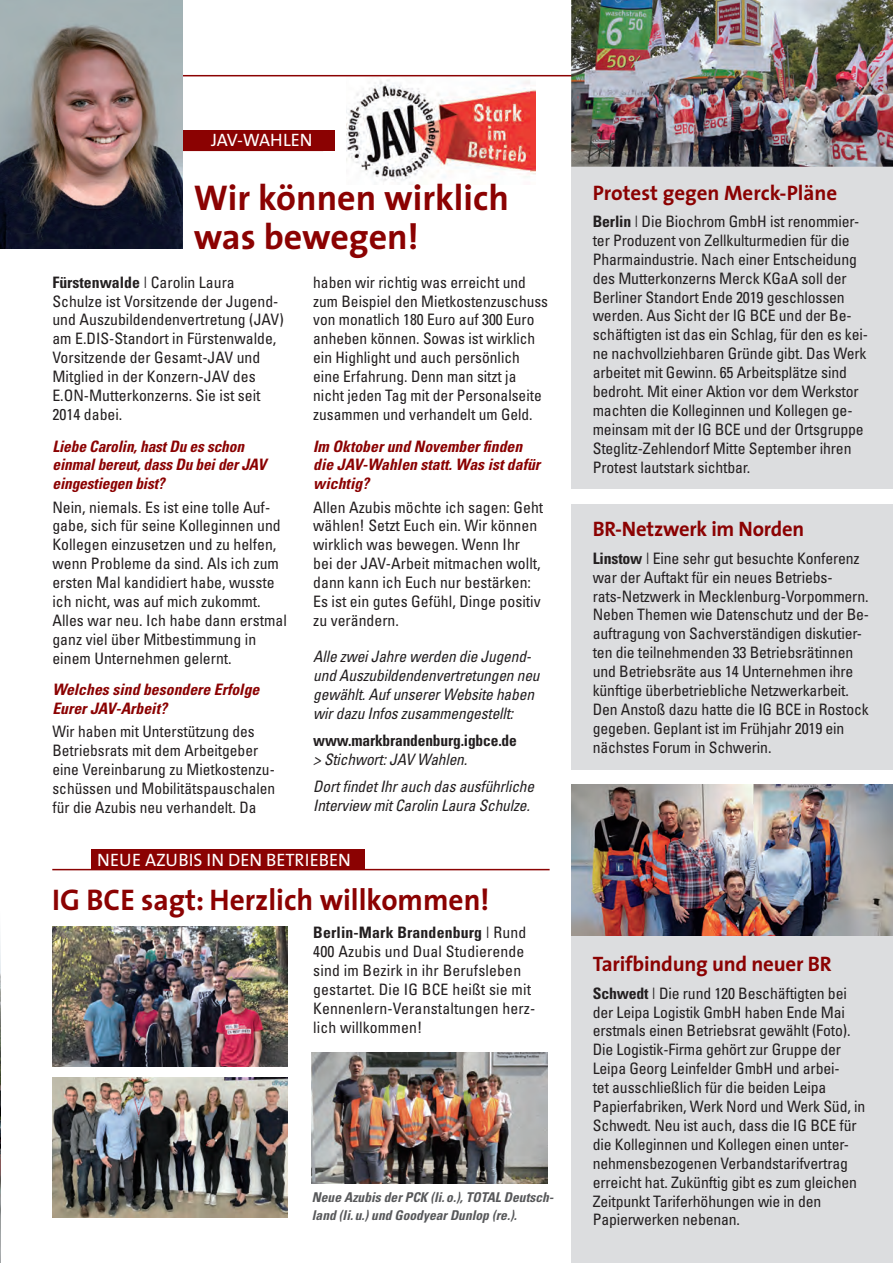
<style>
.page{position:relative;width:893px;height:1263px;background:#fff}
.page>*{position:absolute;margin:0;border:0;box-sizing:border-box;transform-origin:0 0}
.t1{font:700 36px/39px "The Sans";color:#8b0202}
.t2{font:700 30px "The Sans";color:#8b0202}
.t3{font:700 21px "The Sans";letter-spacing:-.01em;color:#8b0202}
.t4{font:18px "The Sans";color:#fff}
.t5{font:condensed 15.75px/18.9px "Univers";letter-spacing:-.01em;color:#231f20}
.t6{font:italic condensed 15.75px/18.9px "Univers";letter-spacing:-.01em;color:#231f20}
.t7{font:italic 700 condensed 15.75px/18.9px "Univers";color:#8b0202}
.t8{font:condensed 15.75px/18.9px "Univers";letter-spacing:.01em;color:#231f20}
.t9{font:700 condensed 15.75px "Univers";letter-spacing:-.01em;color:#231f20}
.t10{font:italic 700 condensed 13.5px/18px "Univers";color:#57585a}
.s1{font-weight:700}
</style>
<div class="page">
<img style="left:0;top:938px;width:1px;height:325px">
<div style="left:571px;top:21px;width:322px;height:468px;background:#dcdddf"></div>
<div style="left:571px;top:504px;width:322px;height:266px;background:#dcdddf"></div>
<div style="left:571px;top:851px;width:322px;height:412px;background:#dcdddf"></div>
<hr style="left:0;top:75px;width:893px;height:1px;background:#8b0202">
<hr style="left:52px;top:869px;width:498px;height:1px;background:#8b0202">
<img style="left:571px;top:0;width:322px;height:167px">
<img style="left:571px;top:785px;width:322px;height:151px">
<div style="left:162px;top:130px;width:173px;height:21px;background:#8b0202"></div>
<div style="left:91px;top:849px;width:274px;height:21px;background:#8b0202"></div>
<img style="left:0;top:0;width:183px;height:248px">
<img style="left:52px;top:926px;width:236px;height:141px">
<img style="left:52px;top:1077px;width:236px;height:140px">
<img style="left:312px;top:1052px;width:235px;height:131px">
<img style="left:347px;top:80px;width:189px;height:104px">
<p class="t4" style="left:211px;top:125px;width:103px">JAV-WAHLEN</p>
<h1 class="t1" style="left:194px;top:178px;width:316px">Wir können wirklich was bewegen!</h1>
<p class="t5" style="left:52px;top:272px;width:233px"><span class="s1">Fürstenwalde</span> | Carolin Laura<br>Schulze ist Vorsitzende der Jugend&shy;und Auszubildendenvertretung (JAV) am E.DIS-Standort in Fürstenwalde,<br>Vorsitzende der Gesamt-JAV und<br>Mitglied in der Konzern-JAV des<br>E.ON-Mutterkonzerns. Sie ist seit<br>2014 dabei.</p>
<p class="t7" style="left:52px;top:436px;width:215px">Liebe Carolin, hast Du es schon einmal bereut, dass Du bei der JAV eingestiegen bist?</p>
<p class="t5" style="left:52px;top:497px;width:236px">Nein, niemals. Es ist eine tolle Auf&shy;gabe, sich für seine Kolleginnen und Kollegen einzusetzen und zu helfen, wenn Probleme da sind. Als ich zum ersten Mal kandidiert habe, wusste ich nicht, was auf mich zukommt.<br>Alles war neu. Ich habe dann erstmal ganz viel über Mitbestimmung in einem Unternehmen gelernt.</p>
<p class="t7" style="left:52px;top:680px;width:208px">Welches sind besondere Erfolge<br>Eurer JAV-Arbeit?</p>
<p class="t5" style="left:52px;top:722px;width:224px">Wir haben mit Unterstützung des Betriebsrats mit dem Arbeitgeber eine Vereinbarung zu Mietkostenzu&shy;schüssen und Mobilitätspauschalen für die Azubis neu verhandelt. Da</p>
<p class="t5" style="left:313px;top:272px;width:236px">haben wir richtig was erreicht und zum Beispiel den Mietkostenzuschuss von monatlich 180 Euro auf 300 Euro anheben können. Sowas ist wirklich ein Highlight und auch persönlich eine Erfahrung. Denn man sitzt ja nicht jeden Tag mit der Personalseite zusammen und verhandelt um Geld.</p>
<p class="t7" style="left:313px;top:436px;width:228px">Im Oktober und November finden die JAV-Wahlen statt. Was ist dafür wichtig?</p>
<p class="t5" style="left:313px;top:497px;width:232px">Allen Azubis möchte ich sagen: Geht wählen! Setzt Euch ein. Wir können wirklich was bewegen. Wenn Ihr<br>bei der JAV-Arbeit mitmachen wollt, dann kann ich Euch nur bestärken:<br>Es ist ein gutes Gefühl, Dinge positiv zu verändern.</p>
<p class="t6" style="left:313px;top:646px;width:228px">Alle zwei Jahre werden die Jugend&shy;und Auszubildendenvertretungen neu gewählt. Auf unserer Website haben wir dazu Infos zusammengestellt:</p>
<p class="t9" style="left:313px;top:731px;width:205px">www.markbrandenburg.igbce.de</p>
<p class="t6" style="left:313px;top:746px;width:222px;line-height:26.8px">&gt; Stichwort: JAV Wahlen.<br>Dort findet Ihr auch das ausführliche</p>
<p class="t6" style="left:313px;top:796px;width:218px">Interview mit Carolin Laura Schulze.</p>
<p class="t4" style="left:97px;top:845px;width:255px">NEUE AZUBIS IN DEN BETRIEBEN</p>
<h2 class="t2" style="left:52px;top:875px;width:439px">IG BCE sagt: Herzlich willkommen!</h2>
<p class="t8" style="left:313px;top:923px;width:224px"><span class="s1">Berlin-Mark Brandenburg</span> | Rund<br>400 Azubis und Dual Studierende sind im Bezirk in ihr Berufsleben gestartet. Die IG BCE heißt sie mit<br>Kennenlern-Veranstaltungen herz&shy;lich willkommen!</p>
<p class="t10" style="left:312px;top:1188px;width:243px">Neue Azubis der PCK (li.o.), TOTAL Deutsch&shy;land (li. u.) und Goodyear Dunlop (re.).</p>
<h3 class="t3" style="left:593px;top:175px;width:246px">Protest gegen Merck-Pläne</h3>
<p class="t5" style="left:593px;top:211px;width:277px"><span class="s1">Berlin</span> | Die Biochrom GmbH ist renommier&shy;ter Produzent von Zellkulturmedien für die Pharmaindustrie. Nach einer Entscheidung des Mutterkonzerns Merck KGaA soll der Berliner Standort Ende 2019 geschlossen werden. Aus Sicht der IG BCE und der Be&shy;schäftigten ist das ein Schlag, für den es kei&shy;ne nachvollziehbaren Gründe gibt. Das Werk arbeitet mit Gewinn. 65 Arbeitsplätze sind bedroht. Mit einer Aktion vor dem Werkstor machten die Kolleginnen und Kollegen ge&shy;meinsam mit der IG BCE und der Ortsgruppe Steglitz-Zehlendorf Mitte September ihren Protest lautstark sichtbar.</p>
<h3 class="t3" style="left:593px;top:512px;width:213px">BR-Netzwerk im Norden</h3>
<p class="t5" style="left:593px;top:548px;width:278px"><span class="s1">Linstow</span> | Eine sehr gut besuchte Konferenz war der Auftakt für ein neues Betriebs&shy;rats-Netzwerk in Mecklenburg-Vorpommern.<br>Neben Themen wie Datenschutz und der Be&shy;auftragung von Sachverständigen diskutier&shy;ten die teilnehmenden 33 Betriebsrätinnen und Betriebsräte aus 14 Unternehmen ihre künftige überbetriebliche Netzwerkarbeit.<br>Den Anstoß dazu hatte die IG BCE in Rostock gegeben. Geplant ist im Frühjahr 2019 ein nächstes Forum in Schwerin.</p>
<h3 class="t3" style="left:593px;top:946px;width:241px">Tarifbindung und neuer BR</h3>
<p class="t5" style="left:593px;top:983px;width:274px"><span class="s1">Schwedt</span> | Die rund 120 Beschäftigten bei der Leipa Logistik GmbH haben Ende Mai erstmals einen Betriebsrat gewählt (Foto).<br>Die Logistik-Firma gehört zur Gruppe der Leipa Georg Leinfelder GmbH und arbei-<br>tet ausschließlich für die beiden Leipa Papierfabriken, Werk Nord und Werk Süd, in Schwedt. Neu ist auch, dass die IG BCE für die Kolleginnen und Kollegen einen unter&shy;nehmensbezogenen Verbandstarifvertrag erreicht hat. Zukünftig gibt es zum gleichen Zeitpunkt Tariferhöhungen wie in den Papierwerken nebenan.</p>
</div>
